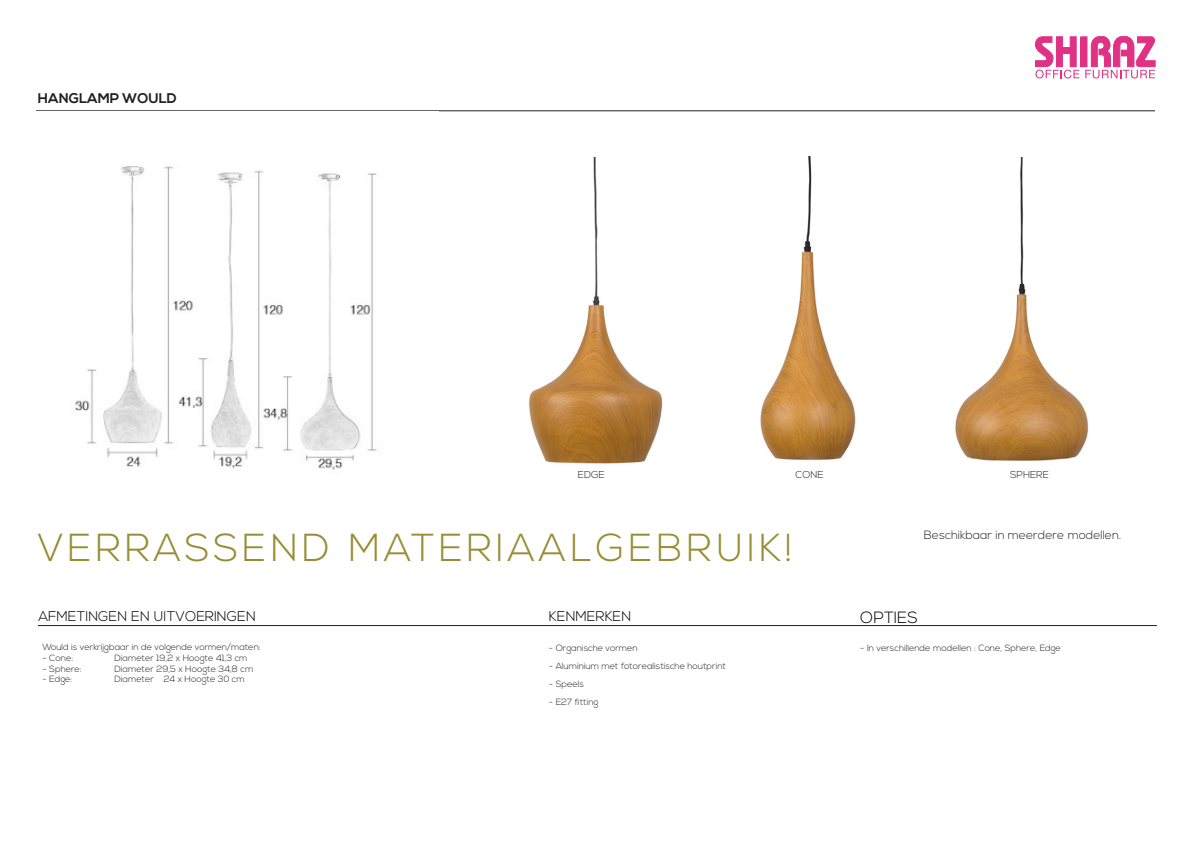
<style>
.page{position:relative;width:1191px;height:842px;background:#fff}
.page>*{position:absolute;margin:0;border:0;box-sizing:border-box;transform-origin:0 0}
.t1{font:300 39px "Nexa";letter-spacing:.1em;color:#988d34}
.t2{font:300 16.3px "Nexa";color:#000001}
.t3{font:300 14px "Nexa";color:#000}
.t4{font:700 14px "Nexa";color:#231f20}
.t5{font:300 12px "Nexa";color:#231f20}
.t6{font:300 10px "Nexa";color:#231f20}
.t7{font:300 9px "Nexa";color:#231f20}
</style>
<div class="page">
<hr style="left:36px;top:110px;width:1119px;height:1px;background:#231f20">
<div style="left:1081px;top:37px;width:6px;height:30px;background:#e03285"></div>
<div style="left:1080px;top:37px;width:7px;height:30px;border:1px solid #e03285"></div>
<svg style="left:1035px;top:36px;width:44px;height:42px"></svg>
<svg style="left:1085px;top:36px;width:70px;height:42px"></svg>
<hr style="left:38px;top:625px;width:1118px;height:1px;background:#231f20">
<img style="left:75px;top:166px;width:302px;height:304px">
<img style="left:529px;top:158px;width:134px;height:306px">
<img style="left:760px;top:156px;width:96px;height:305px">
<img style="left:955px;top:157px;width:134px;height:304px">
<p class="t4" style="left:38px;top:90px;width:140px">HANGLAMP WOULD</p>
<p class="t6" style="left:578px;top:469px;width:28px">EDGE</p>
<p class="t6" style="left:795px;top:469px;width:30px">CONE</p>
<p class="t6" style="left:1010px;top:469px;width:40px">SPHERE</p>
<p class="t1" style="left:37px;top:525px;width:756px">VERRASSEND MATERIAALGEBRUIK!</p>
<p class="t5" style="left:924px;top:528px;width:199px">Beschikbaar in meerdere modellen.</p>
<p class="t3" style="left:38px;top:608px;width:219px">AFMETINGEN EN UITVOERINGEN</p>
<p class="t3" style="left:549px;top:608px;width:84px">KENMERKEN</p>
<p class="t2" style="left:860px;top:608px;width:59px">OPTIES</p>
<p class="t7" style="left:43px;top:642px;width:220px">Would is verkrijgbaar in de volgende vormen/maten:</p>
<p class="t7" style="left:43px;top:653px;width:32px">- Cone:</p>
<p class="t7" style="left:115px;top:653px;width:134px">Diameter 19,2 x Hoogte 41,3 cm</p>
<p class="t7" style="left:43px;top:663px;width:41px">- Sphere:</p>
<p class="t7" style="left:115px;top:663px;width:140px">Diameter 29,5 x Hoogte 34,8 cm</p>
<p class="t7" style="left:43px;top:674px;width:31px">- Edge:</p>
<p class="t7" style="left:115px;top:674px;width:132px">Diameter 24 x Hoogte 30 cm</p>
<p class="t7" style="left:549px;top:643px;width:90px">- Organische vormen</p>
<p class="t7" style="left:860px;top:643px;width:202px">- In verschillende modellen : Cone, Sphere, Edge</p>
<p class="t7" style="left:549px;top:661px;width:179px">- Aluminium met fotorealistische houtprint</p>
<p class="t7" style="left:549px;top:679px;width:37px">- Speels</p>
<p class="t7" style="left:549px;top:697px;width:51px">- E27 fitting</p>
</div>
